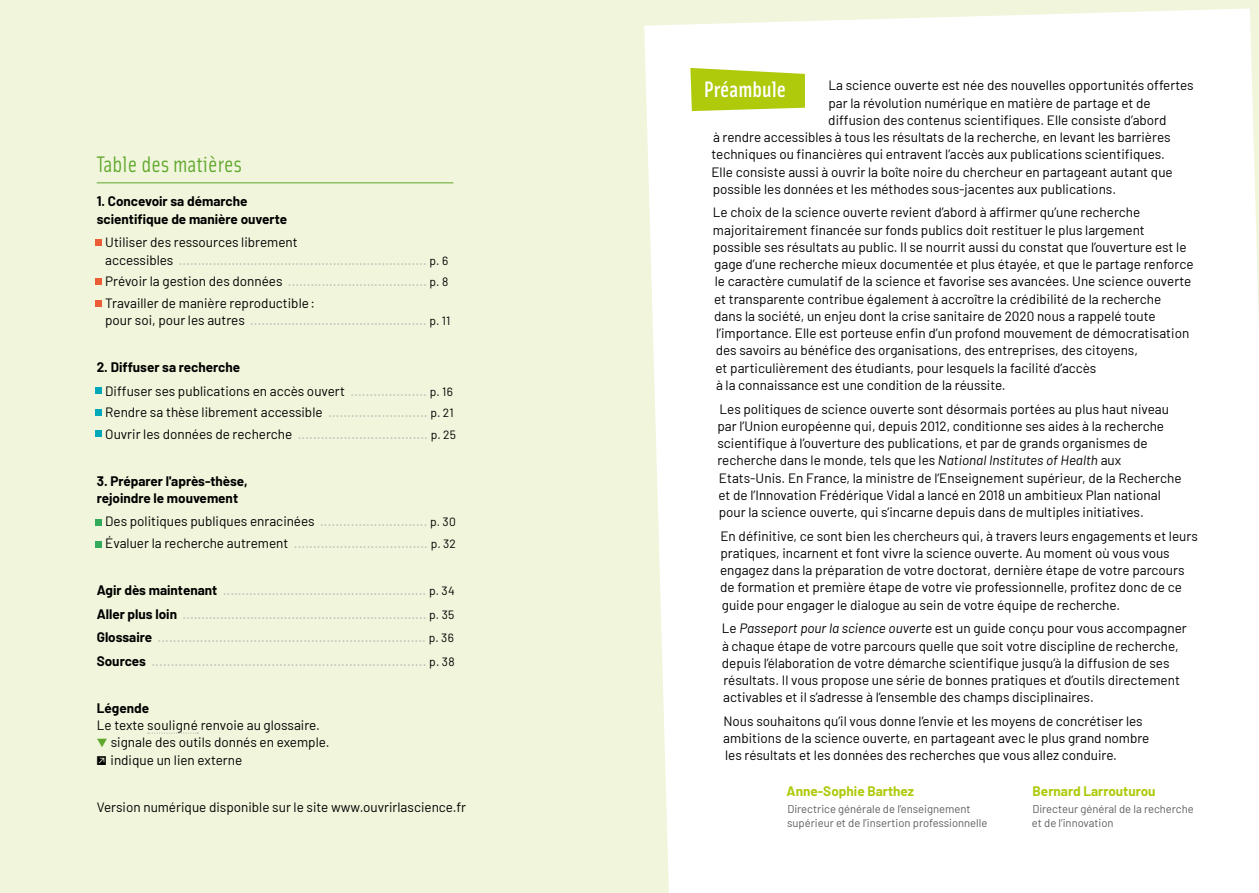
<style>
.page{position:relative;width:1259px;height:893px;background:#f1f5db}
.page>*{position:absolute;margin:0;border:0;box-sizing:border-box;transform-origin:0 0}
.titre1_02_brique{font:22.5px "Solex";color:#5ea72b}
.titre1_02_brique-2{font:500 22.5px "Solex";color:#fff}
.text_COU_02{font:13.5px/17.2px "Barlow";color:#000}
.text_COU_02-2{font:13.5px/17.2px "Barlow";color:#b0b0b0}
.text_COU_02-3{font:700 13.5px/17.2px "Barlow";color:#000}
.text_COU_02-4{font:700 13.5px "Barlow";color:#afca0b}
.text_encart{font:11.25px/13.5px "Barlow";color:#5f5e5e}
.s1{color:#000}
.s2{font-size:12px;color:#000}
.s3{color:#b0b0b0}
.s4{font-size:12px}
.s5{font-weight:700;color:#000}
.s6{font-weight:700}
.s7{color:#5ea72b}
.s8{font-family:"Lien Externe";font-size:19.5px}
.s9{font-style:italic}
</style>
<div class="page">
<div style="left:644px;top:9px;width:615px;height:884px;background:#fff"></div>
<svg style="left:690px;top:68px;width:115px;height:43px;background:#b8d026"></svg>
<svg style="left:148px;top:732px;width:50px;height:2px"></svg>
<div style="left:95px;top:239px;width:6px;height:7px;background:#eb5c37"></div>
<div style="left:95px;top:278px;width:6px;height:7px;background:#eb5c37"></div>
<div style="left:95px;top:300px;width:6px;height:7px;background:#eb5c37"></div>
<div style="left:95px;top:387px;width:6px;height:7px;background:#00a8ba"></div>
<div style="left:95px;top:519px;width:6px;height:7px;background:#32ac5c"></div>
<svg style="left:95px;top:409px;width:6px;height:6px"></svg>
<div style="left:95px;top:541px;width:6px;height:7px;background:#32ac5c"></div>
<div style="left:95px;top:430px;width:6px;height:7px;background:#00a8ba"></div>
<hr style="left:97px;top:183px;width:356px;height:1px;background:#5ea72b">
<p class="titre1_02_brique" style="left:97px;top:150px;width:147px">Table des matières</p>
<p class="text_COU_02-3" style="left:97px;top:192px;width:192px">1. Concevoir sa démarche scientifique de manière ouverte</p>
<p class="text_COU_02-2" style="left:105px;top:233px;width:344px"><span class="s1">Utiliser des ressources librement<br>accessibles</span> .................................................................. <span class="s2">p. 6</span></p>
<p class="text_COU_02-2" style="left:105px;top:272px;width:344px"><span class="s1">Prévoir la gestion des données</span> ..................................... <span class="s2">p. 8</span></p>
<p class="text_COU_02" style="left:105px;top:293px;width:347px">Travailler de manière reproductible:<br>pour soi, pour les autres <span class="s3">...............................................</span> <span class="s4">p. 11</span></p>
<p class="text_COU_02-3" style="left:97px;top:357px;width:145px">2. Diffuser sa recherche</p>
<p class="text_COU_02" style="left:105px;top:381px;width:349px">Diffuser ses publications en accès ouvert <span class="s3">....................</span> <span class="s4">p. 16</span></p>
<p class="text_COU_02" style="left:105px;top:402px;width:350px">Rendre sa thèse librement accessible <span class="s3">..........................</span> <span class="s4">p. 21</span></p>
<p class="text_COU_02-2" style="left:105px;top:424px;width:352px"><span class="s1">Ouvrir les données de recherche</span> .................................. <span class="s2">p. 25</span></p>
<p class="text_COU_02-3" style="left:97px;top:471px;width:152px">3. Préparer l'après-thèse, rejoindre le mouvement</p>
<p class="text_COU_02" style="left:105px;top:512px;width:352px">Des politiques publiques enracinées <span class="s3">............................</span> <span class="s4">p. 30</span></p>
<p class="text_COU_02-2" style="left:105px;top:533px;width:352px"><span class="s1">Évaluer la recherche autrement</span> ................................... <span class="s2">p. 32</span></p>
<p class="text_COU_02-2" style="left:97px;top:580px;width:359px"><span class="s5">Agir dès maintenant</span> ...................................................... <span class="s2">p. 34</span></p>
<p class="text_COU_02-2" style="left:97px;top:604px;width:359px"><span class="s5">Aller plus loin</span> ................................................................. <span class="s2">p. 35</span></p>
<p class="text_COU_02-2" style="left:97px;top:628px;width:359px"><span class="s5">Glossaire</span> ...................................................................... <span class="s2">p. 36</span></p>
<p class="text_COU_02-2" style="left:97px;top:651px;width:359px"><span class="s5">Sources</span> ....................................................................... <span class="s2">p. 38</span></p>
<p class="text_COU_02" style="left:97px;top:698px;width:225px"><span class="s6">Légende<br></span>Le texte souligné renvoie au glossaire.</p>
<p class="text_COU_02" style="left:97px;top:733px;width:234px"><span class="s7">▼</span> signale des outils donnés en exemple.</p>
<p class="text_COU_02" style="left:97px;top:750px;width:147px"><span class="s8">a</span> indique un lien externe</p>
<p class="text_COU_02" style="left:97px;top:797px;width:371px">Version numérique disponible sur le site www.ouvrirlascience.fr</p>
<p class="text_COU_02" style="left:828px;top:76px;width:367px">La science ouverte est née des nouvelles opportunités offertes</p>
<p class="text_COU_02" style="left:828px;top:93px;width:324px">par la révolution numérique en matière de partage et de</p>
<p class="text_COU_02" style="left:828px;top:110px;width:340px">diffusion des contenus scientifiques. Elle consiste d’abord</p>
<p class="text_COU_02" style="left:713px;top:127px;width:459px">à rendre accessibles à tous les résultats de la recherche, en levant les barrières</p>
<p class="text_COU_02" style="left:711px;top:145px;width:455px">techniques ou financières qui entravent l’accès aux publications scientifiques.</p>
<p class="text_COU_02" style="left:711px;top:162px;width:463px">Elle consiste aussi à ouvrir la boîte noire du chercheur en partageant autant que</p>
<p class="text_COU_02" style="left:713px;top:179px;width:405px">possible les données et les méthodes sous-jacentes aux publications.</p>
<p class="text_COU_02" style="left:713px;top:203px;width:482px">Le choix de la science ouverte revient d’abord à affirmer qu’une recherche majoritairement financée sur fonds publics doit restituer le plus largement possible ses résultats au public. Il se nourrit aussi du constat que l’ouverture est le gage d’une recherche mieux documentée et plus étayée, et que le partage renforce le caractère cumulatif de la science et favorise ses avancées. Une science ouverte et transparente contribue également à accroître la crédibilité de la recherche<br>dans la société, un enjeu dont la crise sanitaire de 2020 nous a rappelé toute l’importance. Elle est porteuse enfin d’un profond mouvement de démocratisation des savoirs au bénéfice des organisations, des entreprises, des citoyens,<br>et particulièrement des étudiants, pour lesquels la facilité d’accès<br>à la connaissance est une condition de la réussite.</p>
<p class="text_COU_02" style="left:717px;top:399px;width:466px">Les politiques de science ouverte sont désormais portées au plus haut niveau par l’Union européenne qui, depuis 2012, conditionne ses aides à la recherche scientifique à l’ouverture des publications, et par de grands organismes de recherche dans le monde, tels que les <span class="s9">National Institutes of Health</span> aux Etats-Unis. En France, la ministre de l’Enseignement supérieur, de la Recherche et de l’Innovation Frédérique Vidal a lancé en 2018 un ambitieux Plan national pour la science ouverte, qui s’incarne depuis dans de multiples initiatives.</p>
<p class="text_COU_02" style="left:720px;top:526px;width:479px">En définitive, ce sont bien les chercheurs qui, à travers leurs engagements et leurs pratiques, incarnent et font vivre la science ouverte. Au moment où vous vous engagez dans la préparation de votre doctorat, dernière étape de votre parcours de formation et première étape de votre vie professionnelle, profitez donc de ce guide pour engager le dialogue au sein de votre équipe de recherche.</p>
<p class="text_COU_02" style="left:722px;top:619px;width:466px">Le <span class="s9">Passeport pour la science ouverte</span> est un guide conçu pour vous accompagner à chaque étape de votre parcours quelle que soit votre discipline de recherche, depuis l’élaboration de votre démarche scientifique jusqu’à la diffusion de ses résultats. Il vous propose une série de bonnes pratiques et d’outils directement activables et il s’adresse à l’ensemble des champs disciplinaires.</p>
<p class="text_COU_02" style="left:723px;top:711px;width:428px">Nous souhaitons qu’il vous donne l’envie et les moyens de concrétiser les ambitions de la science ouverte, en partageant avec le plus grand nombre les résultats et les données des recherches que vous allez conduire.</p>
<p class="titre1_02_brique-2" style="left:704px;top:75px;width:84px">Préambule</p>
<p class="text_COU_02-4" style="left:786px;top:781px;width:129px">Anne-Sophie Barthez</p>
<p class="text_encart" style="left:787px;top:802px;width:202px">Directrice générale de l’enseignement supérieur et de l’insertion professionnelle</p>
<p class="text_COU_02-4" style="left:1032px;top:781px;width:125px">Bernard Larrouturou</p>
<p class="text_encart" style="left:1032px;top:802px;width:163px">Directeur général de la recherche et de l’innovation</p>
</div>
